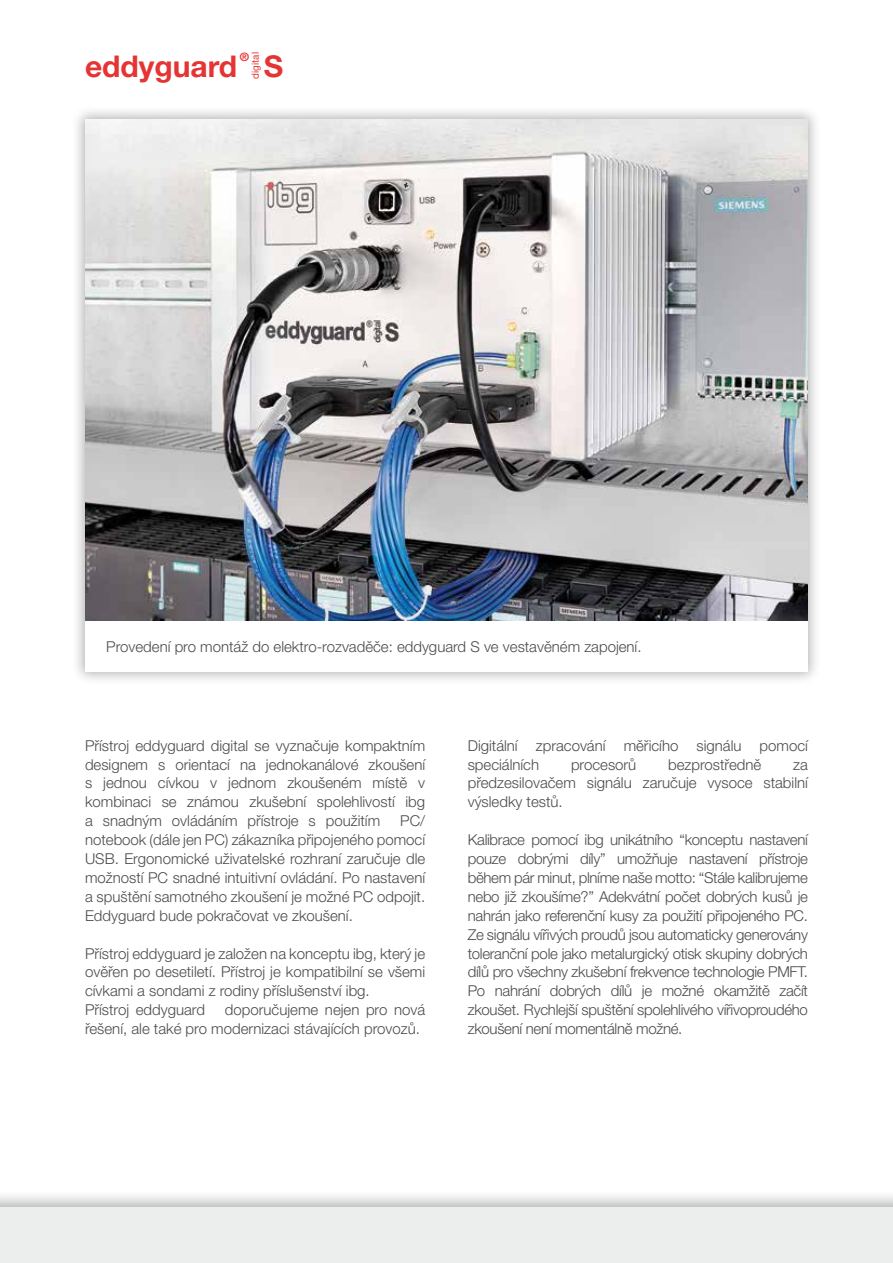
<style>
.page{position:relative;width:893px;height:1263px;background:#fff}
.page>*{position:absolute;margin:0;border:0;box-sizing:border-box;transform-origin:0 0}
.t1{font:700 30px "Helvetica Neue LT Pro";color:#e53434}
.t2{font:300 15px/18.9px "Helvetica Neue LT Pro";color:#4b4b4d;text-align:justify}
.t3{font:700 11.7px "Helvetica Neue LT Pro";color:#e53434}
.t4{font:9.75px "Helvetica Neue LT Pro";color:#e53434}
</style>
<div class="page">
<div style="left:0;top:1189px;width:893px;height:74px;background:#000;opacity:.3"></div>
<div style="left:0;top:1208px;width:893px;height:55px;background:#eceded"></div>
<div style="left:71px;top:105px;width:751px;height:581px;background:#000;opacity:.3"></div>
<div style="left:85px;top:119px;width:723px;height:553px;background:#fff"></div>
<img style="left:85px;top:119px;width:723px;height:502px">
<h1 class="t1" style="left:85px;top:48px;width:154px">eddyguard</h1>
<p class="t3" style="left:240px;top:49px;width:11px">®</p>
<p class="t4" style="left:249px;top:79px;width:28px;rotate:-90deg">digital</p>
<h1 class="t1" style="left:264px;top:48px;width:21px">S</h1>
<p class="t2" style="left:106px;top:637px;width:537px">Provedení pro montáž do elektro-rozvaděče: eddyguard S ve vestavěném zapojení.</p>
<p class="t2" style="left:85px;top:735px;width:342px">Přístroj eddyguard digital se vyznačuje kompaktním designem s orientací na jednokanálové zkoušení s jednou cívkou v jednom zkoušeném místě v kombinaci se známou zkušební spolehlivostí ibg a snadným ovládáním přístroje s použitím</p>
<p class="t2" style="left:85px;top:811px;width:342px;text-indent:315px">PC/ notebook (dále jen PC) zákazníka připojeného pomocí USB. Ergonomické uživatelské rozhraní zaručuje dle možností PC snadné intuitivní ovládání. Po nastavení a spuštění samotného zkoušení je možné PC odpojit.<br>Eddyguard bude pokračovat ve zkoušení.</p>
<p class="t2" style="left:85px;top:943px;width:342px;text-align:left">Přístroj eddyguard je založen na konceptu ibg, který je ověřen po desetiletí. Přístroj je kompatibilní se všemi cívkami a sondami z rodiny příslušenství ibg.<br>Přístroj eddyguard</p>
<p class="t2" style="left:85px;top:1000px;width:342px;text-indent:140px">doporučujeme nejen pro nová řešení, ale také pro modernizaci stávajících provozů.</p>
<p class="t2" style="left:468px;top:735px;width:342px">Digitální zpracování měřicího signálu pomocí speciálních</p>
<p class="t2" style="left:571px;top:754px;width:67px">procesorů</p>
<p class="t2" style="left:668px;top:754px;width:95px">bezprostředně</p>
<p class="t2" style="left:468px;top:754px;width:342px;text-indent:325px">za předzesilovačem signálu zaručuje vysoce stabilní výsledky testů.</p>
<p class="t2" style="left:468px;top:830px;width:342px">Kalibrace pomocí ibg unikátního “konceptu nastavení pouze dobrými díly” umožňuje nastavení přístroje během pár minut, plníme naše motto: “Stále kalibrujeme nebo již zkoušíme?” Adekvátní počet dobrých kusů je nahrán jako referenční kusy za použití připojeného PC.<br>Ze signálu vířivých proudů jsou automaticky generovány toleranční pole jako metalurgický otisk skupiny dobrých dílů pro všechny zkušební frekvence technologie PMFT.<br>Po nahrání dobrých dílů je možné okamžitě začít zkoušet. Rychlejší spuštění spolehlivého vířivoproudého zkoušení není momentálně možné.</p>
</div>
